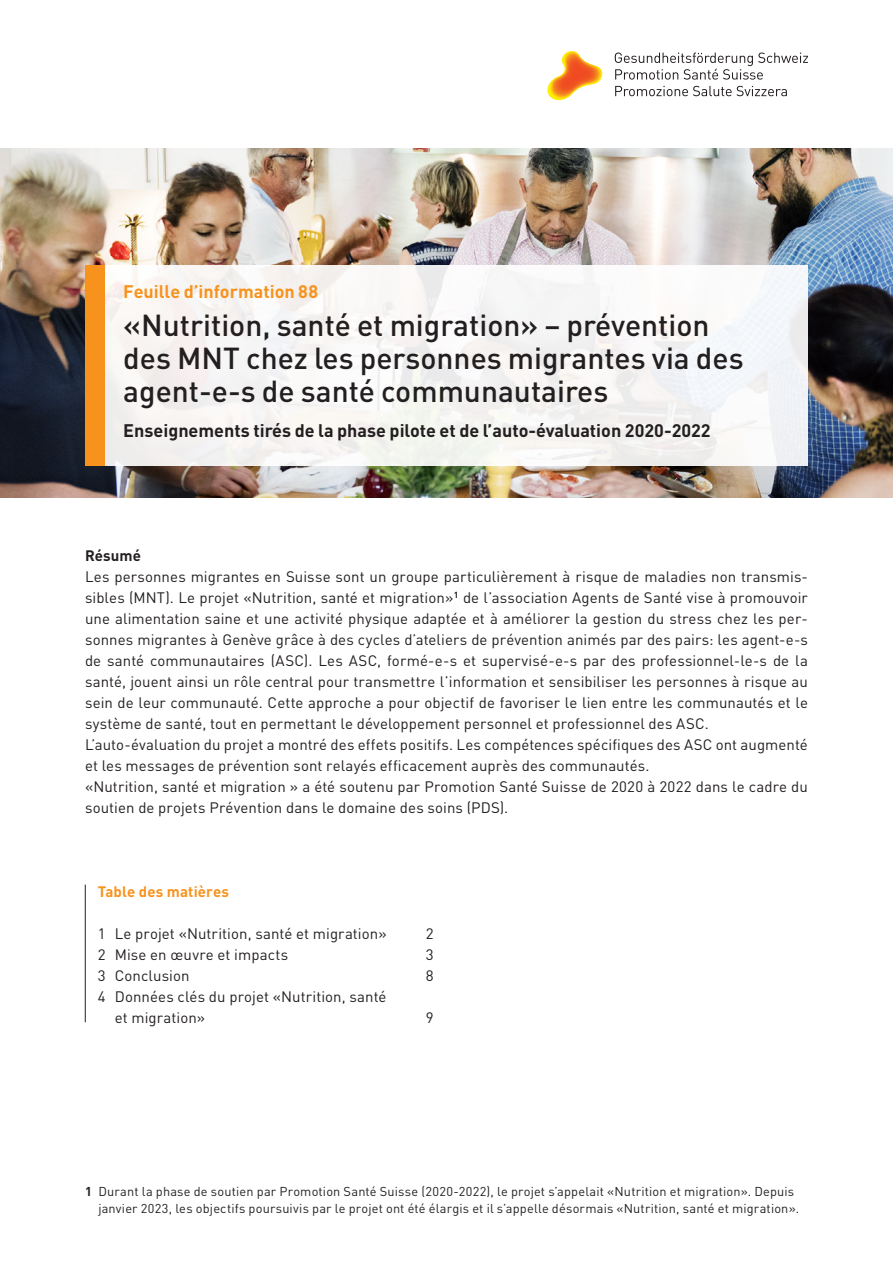
<style>
.page{position:relative;width:893px;height:1263px;background:#fff}
.page>*{position:absolute;margin:0;border:0;box-sizing:border-box;transform-origin:0 0}
.t1{font:500 30px/33px "DIN Pro";color:#231f20}
.t2{font:700 18px "DIN Pro";color:#231f20}
.t3{font:700 18px "DIN Pro";color:#f7931d}
.t4{font:15px/21px "DIN Pro";letter-spacing:.005em;color:#231f20}
.t5{font:700 15px "DIN Pro";letter-spacing:.005em;color:#f7931d}
.t6{font:700 15px "DIN Pro";letter-spacing:.01em;color:#231f20}
.t7{font:12.75px/16.5px "DIN Pro";letter-spacing:.015em;color:#231f20}
.s1{font-weight:700}
</style>
<div class="page">
<img style="left:0;top:149px;width:893px;height:349px">
<div style="left:85px;top:265px;width:723px;height:201px;background:#f6f5f4"></div>
<div style="left:85px;top:265px;width:19px;height:201px;background:#f7931d"></div>
<img style="left:547px;top:51px;width:56px;height:49px">
<svg style="left:615px;top:53px;width:193px;height:27px"></svg>
<svg style="left:615px;top:86px;width:172px;height:10px"></svg>
<hr style="left:85px;top:885px;width:1px;height:137px;background:#231f20">
<p class="t3" style="left:123px;top:280px;width:196px">Feuille d’information 88</p>
<h1 class="t1" style="left:123px;top:307px;width:622px">«Nutrition, santé et migration» – prévention des MNT chez les personnes migrantes via des agent-e-s de santé communautaires</h1>
<p class="t2" style="left:123px;top:418px;width:589px">Enseignements tirés de la phase pilote et de l’auto-évaluation 2020-2022</p>
<p class="t6" style="left:85px;top:545px;width:58px">Résumé</p>
<p class="t4" style="left:85px;top:565px;width:724px">Les personnes migrantes en Suisse sont un groupe particulièrement à risque de maladies non transmis&shy;sibles (MNT). Le projet «Nutrition, santé et migration»<sup>1</sup> de l’association Agents de Santé vise à promouvoir une alimentation saine et une activité physique adaptée et à améliorer la gestion du stress chez les per&shy;sonnes migrantes à Genève grâce à des cycles d’ateliers de prévention animés par des pairs: les agent-e-s de santé communautaires (ASC). Les ASC, formé-e-s et supervisé-e-s par des professionnel-le-s de la santé, jouent ainsi un rôle central pour transmettre l’information et sensibiliser les personnes à risque au sein de leur communauté. Cette approche a pour objectif de favoriser le lien entre les communautés et le système de santé, tout en permettant le développement personnel et professionnel des ASC.<br>L’auto-évaluation du projet a montré des effets positifs. Les compétences spécifiques des ASC ont augmenté et les messages de prévention sont relayés efficacement auprès des communautés.<br>«Nutrition, santé et migration » a été soutenu par Promotion Santé Suisse de 2020 à 2022 dans le cadre du soutien de projets Prévention dans le domaine des soins (PDS).</p>
<p class="t5" style="left:98px;top:881px;width:133px">Table des matières</p>
<p class="t4" style="left:98px;top:922px;width:290px">1 Le projet «Nutrition, santé et migration»</p>
<p class="t4" style="left:426px;top:922px;width:9px">2</p>
<p class="t4" style="left:98px;top:943px;width:192px">2 Mise en œuvre et impacts</p>
<p class="t4" style="left:426px;top:943px;width:9px">3</p>
<p class="t4" style="left:98px;top:964px;width:93px">3 Conclusion</p>
<p class="t4" style="left:426px;top:964px;width:9px">8</p>
<p class="t4" style="left:115px;top:985px;width:273px;text-indent:-17px">4 Données clés du projet «Nutrition, santé et migration»</p>
<p class="t4" style="left:426px;top:1006px;width:9px">9</p>
<p class="t7" style="left:98px;top:1183px;width:702px;text-indent:-13px"><span class="s1">1</span> Durant la phase de soutien par Promotion Santé Suisse (2020-2022), le projet s’appelait «Nutrition et migration». Depuis janvier 2023, les objectifs poursuivis par le projet ont été élargis et il s’appelle désormais «Nutrition, santé et migration».</p>
</div>
